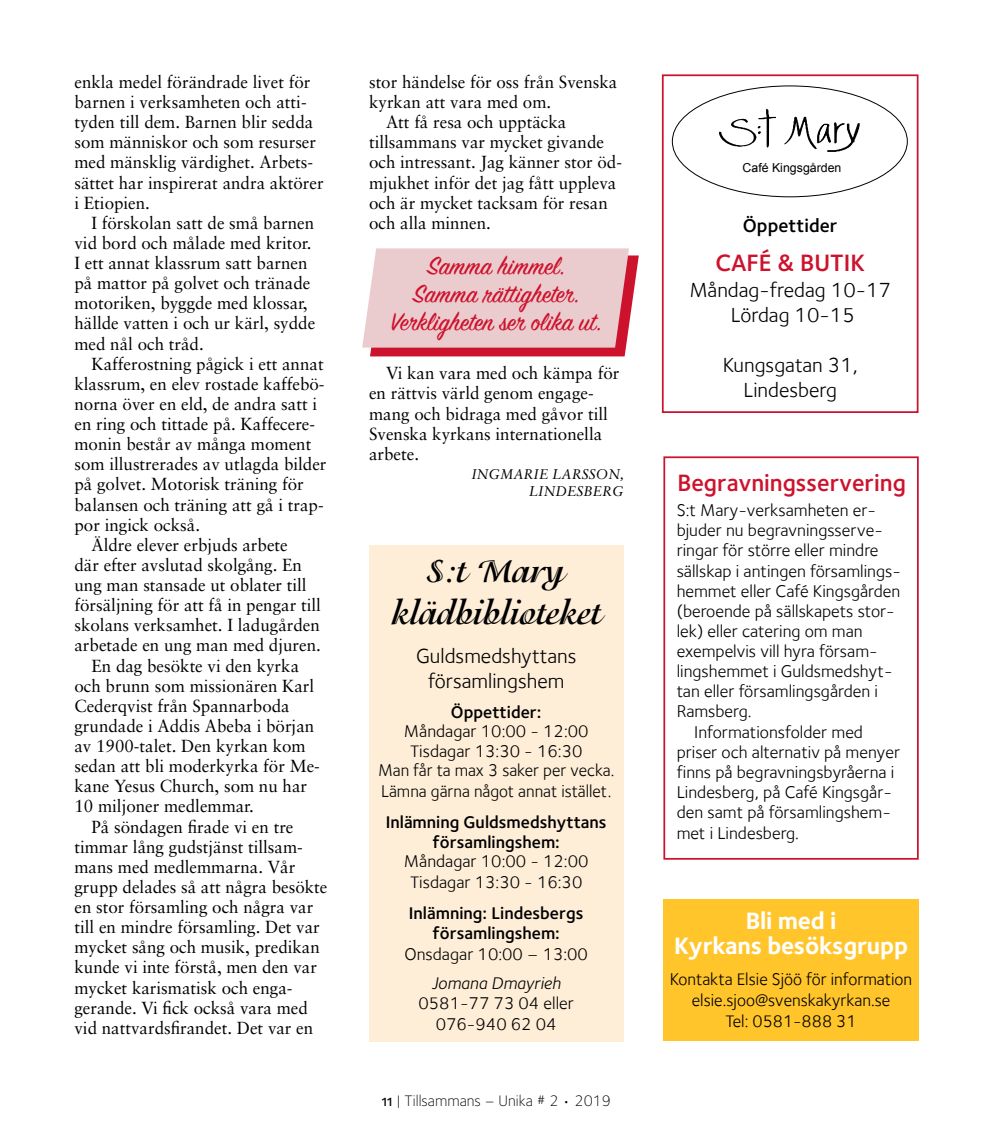
<style>
.page{position:relative;width:993px;height:1141px;background:#fff}
.page>*{position:absolute;margin:0;border:0;box-sizing:border-box;transform-origin:0 0}
.t1{font:700 35px/42px "Isadora";color:#000;text-align:center}
.t2{font:28px/28px "Sign Painter House Script";color:#cd122d;text-align:center}
.t3{font:600 24.5px "Foundry Sterling";color:#cd122d}
.t4{font:700 24.5px/24.5px "Foundry Sterling";letter-spacing:-.01em;color:#fff;text-align:center}
.t5{font:21px/25.2px "Foundry Sterling";color:#000;text-align:center}
.t6{font:600 19.25px "Foundry Sterling";color:#000}
.t7{font:17.5px/20.1px "Sabon";color:#000}
.t8{font:17.5px/21px "Foundry Sterling";color:#000;text-align:center}
.t9{font:600 17.5px/19.2px "Foundry Sterling";color:#000;text-align:center}
.t10{font:italic 17.5px "Foundry Sterling";color:#000}
.t11{font:300 15.75px "Foundry Sterling";color:#000}
.t12{font:italic 14px/16.8px "Sabon";color:#000;text-align:right}
.t13{font:12.42px "Arial";color:#000}
.s1{font-family:"Foundry Sterling Medium OSF";font-weight:400}
</style>
<div class="page">
<svg style="left:362px;top:248px;width:277px;height:109px;background:#e8bbbf"></svg>
<div style="left:369px;top:546px;width:254px;height:496px;background:#feeed8"></div>
<div style="left:661px;top:74px;width:257px;height:339px;border:2px solid #cd122d"></div>
<div style="left:663px;top:456px;width:255px;height:404px;border:2px solid #cd122d"></div>
<div style="left:663px;top:899px;width:255px;height:142px;background:#ffc52b"></div>
<svg style="left:719px;top:109px;width:140px;height:43px"></svg>
<p class="t7" style="left:74px;top:72px;width:251px">enkla medel förändrade livet för barnen i verksamheten och atti&shy;tyden till dem. Barnen blir sedda som människor och som resurser med mänsklig värdighet. Arbets&shy;sättet har inspirerat andra aktörer i Etiopien.</p>
<p class="t7" style="left:74px;top:212px;width:242px;text-indent:17px">I förskolan satt de små barnen vid bord och målade med kritor.<br>I ett annat klassrum satt barnen på mattor på golvet och tränade motoriken, byggde med klossar, hällde vatten i och ur kärl, sydde med nål och tråd.</p>
<p class="t7" style="left:91px;top:353px;width:234px">Kafferostning pågick i ett annat</p>
<p class="t7" style="left:74px;top:373px;width:251px">klassrum, en elev rostade kaffebö-</p>
<p class="t7" style="left:74px;top:394px;width:244px">norna över en eld, de andra satt i</p>
<p class="t7" style="left:74px;top:414px;width:242px">en ring och tittade på. Kaffecere-</p>
<p class="t7" style="left:74px;top:434px;width:238px">monin består av många moment</p>
<p class="t7" style="left:74px;top:454px;width:253px">som illustrerades av utlagda bilder</p>
<p class="t7" style="left:74px;top:474px;width:231px">på golvet. Motorisk träning för</p>
<p class="t7" style="left:74px;top:494px;width:251px">balansen och träning att gå i trap-</p>
<p class="t7" style="left:74px;top:514px;width:127px">por ingick också.</p>
<p class="t7" style="left:91px;top:534px;width:198px">Äldre elever erbjuds arbete</p>
<p class="t7" style="left:74px;top:555px;width:229px">där efter avslutad skolgång. En</p>
<p class="t7" style="left:74px;top:575px;width:234px">ung man stansade ut oblater till</p>
<p class="t7" style="left:74px;top:595px;width:248px">försäljning för att få in pengar till</p>
<p class="t7" style="left:74px;top:615px;width:247px">skolans verksamhet. I ladugården</p>
<p class="t7" style="left:74px;top:635px;width:248px">arbetade en ung man med djuren.</p>
<p class="t7" style="left:91px;top:655px;width:209px">En dag besökte vi den kyrka</p>
<p class="t7" style="left:74px;top:675px;width:241px">och brunn som missionären Karl</p>
<p class="t7" style="left:74px;top:695px;width:217px">Cederqvist från Spannarboda</p>
<p class="t7" style="left:74px;top:716px;width:241px">grundade i Addis Abeba i början</p>
<p class="t7" style="left:74px;top:736px;width:233px">av 1900-talet. Den kyrkan kom</p>
<p class="t7" style="left:74px;top:756px;width:247px">sedan att bli moderkyrka för Me-</p>
<p class="t7" style="left:74px;top:776px;width:234px">kane Yesus Church, som nu har</p>
<p class="t7" style="left:74px;top:796px;width:181px">10 miljoner medlemmar.</p>
<p class="t7" style="left:91px;top:816px;width:203px">På söndagen firade vi en tre</p>
<p class="t7" style="left:74px;top:836px;width:230px">timmar lång gudstjänst tillsam-</p>
<p class="t7" style="left:74px;top:856px;width:222px">mans med medlemmarna. Vår</p>
<p class="t7" style="left:74px;top:877px;width:254px">grupp delades så att några besökte</p>
<p class="t7" style="left:74px;top:897px;width:240px">en stor församling och några var</p>
<p class="t7" style="left:74px;top:917px;width:247px">till en mindre församling. Det var</p>
<p class="t7" style="left:74px;top:937px;width:247px">mycket sång och musik, predikan</p>
<p class="t7" style="left:74px;top:957px;width:244px">kunde vi inte förstå, men den var</p>
<p class="t7" style="left:74px;top:977px;width:219px">mycket karismatisk och enga-</p>
<p class="t7" style="left:74px;top:997px;width:235px">gerande. Vi fick också vara med</p>
<p class="t7" style="left:74px;top:1017px;width:240px">vid nattvardsfirandet. Det var en</p>
<p class="t7" style="left:369px;top:72px;width:250px">stor händelse för oss från Svenska</p>
<p class="t7" style="left:369px;top:92px;width:184px">kyrkan att vara med om.</p>
<p class="t7" style="left:386px;top:112px;width:182px">Att få resa och upptäcka</p>
<p class="t7" style="left:369px;top:132px;width:236px">tillsammans var mycket givande</p>
<p class="t7" style="left:369px;top:152px;width:254px">och intressant. Jag känner stor öd-</p>
<p class="t7" style="left:369px;top:172px;width:249px">mjukhet inför det jag fått uppleva</p>
<p class="t7" style="left:369px;top:192px;width:240px">och är mycket tacksam för resan</p>
<p class="t7" style="left:369px;top:212px;width:123px">och alla minnen.</p>
<h2 class="t2" style="left:391px;top:254px;width:213px">Samma himmel.<br>Samma rättigheter.<br>Verkligheten ser olika ut.</h2>
<p class="t7" style="left:369px;top:363px;width:252px;text-indent:17px">Vi kan vara med och kämpa för en rättvis värld genom engage&shy;mang och bidraga med gåvor till<br>Svenska kyrkans internationella arbete.</p>
<p class="t12" style="left:471px;top:466px;width:154px">INGMARIE LARSSON,<br>LINDESBERG</p>
<h3 class="t3" style="left:677px;top:468px;width:230px">Begravningsservering</h3>
<p class="t8" style="left:676px;top:500px;width:201px">S:t Mary-verksamheten er-</p>
<p class="t8" style="left:676px;top:520px;width:208px">bjuder nu begravningsserve-</p>
<p class="t8" style="left:676px;top:540px;width:203px">ringar för större eller mindre</p>
<p class="t8" style="left:676px;top:560px;width:226px">sällskap i antingen församlings-</p>
<p class="t8" style="left:676px;top:580px;width:225px">hemmet eller Café Kingsgården</p>
<p class="t8" style="left:676px;top:600px;width:220px">(beroende på sällskapets stor-</p>
<p class="t8" style="left:676px;top:620px;width:187px">lek) eller catering om man</p>
<p class="t8" style="left:676px;top:641px;width:202px">exempelvis vill hyra försam-</p>
<p class="t8" style="left:676px;top:661px;width:217px">lingshemmet i Guldsmedshyt-</p>
<p class="t8" style="left:676px;top:681px;width:203px">tan eller församlingsgården i</p>
<p class="t8" style="left:676px;top:701px;width:76px">Ramsberg.</p>
<p class="t8" style="left:694px;top:721px;width:170px">Informationsfolder med</p>
<p class="t8" style="left:676px;top:741px;width:225px">priser och alternativ på menyer</p>
<p class="t8" style="left:676px;top:761px;width:219px">finns på begravningsbyråerna i</p>
<p class="t8" style="left:676px;top:781px;width:217px">Lindesberg, på Café Kingsgår-</p>
<p class="t8" style="left:676px;top:802px;width:216px">den samt på församlingshem-</p>
<p class="t8" style="left:676px;top:823px;width:124px">met i Lindesberg.</p>
<p class="t13" style="left:742px;top:160px;width:100px">Café Kingsgården</p>
<p class="t6" style="left:742px;top:214px;width:96px">Öppettider</p>
<h3 class="t3" style="left:715px;top:249px;width:151px">CAFÉ &amp; BUTIK</h3>
<p class="t5" style="left:689px;top:277px;width:203px">Måndag-fredag 10-17<br>Lördag 10-15</p>
<p class="t5" style="left:722px;top:352px;width:136px">Kungsgatan 31,<br>Lindesberg</p>
<h1 class="t1" style="left:391px;top:550px;width:211px">S:t Mary klädbiblioteket</h1>
<p class="t5" style="left:416px;top:643px;width:162px">Guldsmedshyttans församlingshem</p>
<p class="t9" style="left:451px;top:702px;width:92px">Öppettider:</p>
<p class="t8" style="left:378px;top:722px;width:238px;line-height:19.2px">Måndagar 10:00 - 12:00<br>Tisdagar 13:30 - 16:30<br>Man får ta max 3 saker per vecka.</p>
<p class="t8" style="left:381px;top:780px;width:232px">Lämna gärna något annat istället.</p>
<p class="t9" style="left:385px;top:813px;width:222px">Inlämning Guldsmedshyttans församlingshem:</p>
<p class="t8" style="left:404px;top:850px;width:186px">Måndagar 10:00 - 12:00<br>Tisdagar 13:30 - 16:30</p>
<p class="t9" style="left:409px;top:904px;width:176px">Inlämning: Lindesbergs församlingshem:</p>
<p class="t8" style="left:404px;top:943px;width:185px">Onsdagar 10:00 – 13:00</p>
<p class="t10" style="left:431px;top:973px;width:130px">Jomana Dmayrieh</p>
<p class="t8" style="left:418px;top:992px;width:157px">0581-77 73 04 eller<br>076-940 62 04</p>
<h3 class="t4" style="left:674px;top:908px;width:235px">Bli med i<br>Kyrkans besöksgrupp</h3>
<p class="t8" style="left:669px;top:969px;width:244px">Kontakta Elsie Sjöö för information elsie.sjoo@svenskakyrkan.se<br>Tel: 0581-888 31</p>
<p class="t11" style="left:382px;top:1092px;width:230px"><span class="s1">11</span> | Tillsammans – Unika # 2 • 2019</p>
</div>
